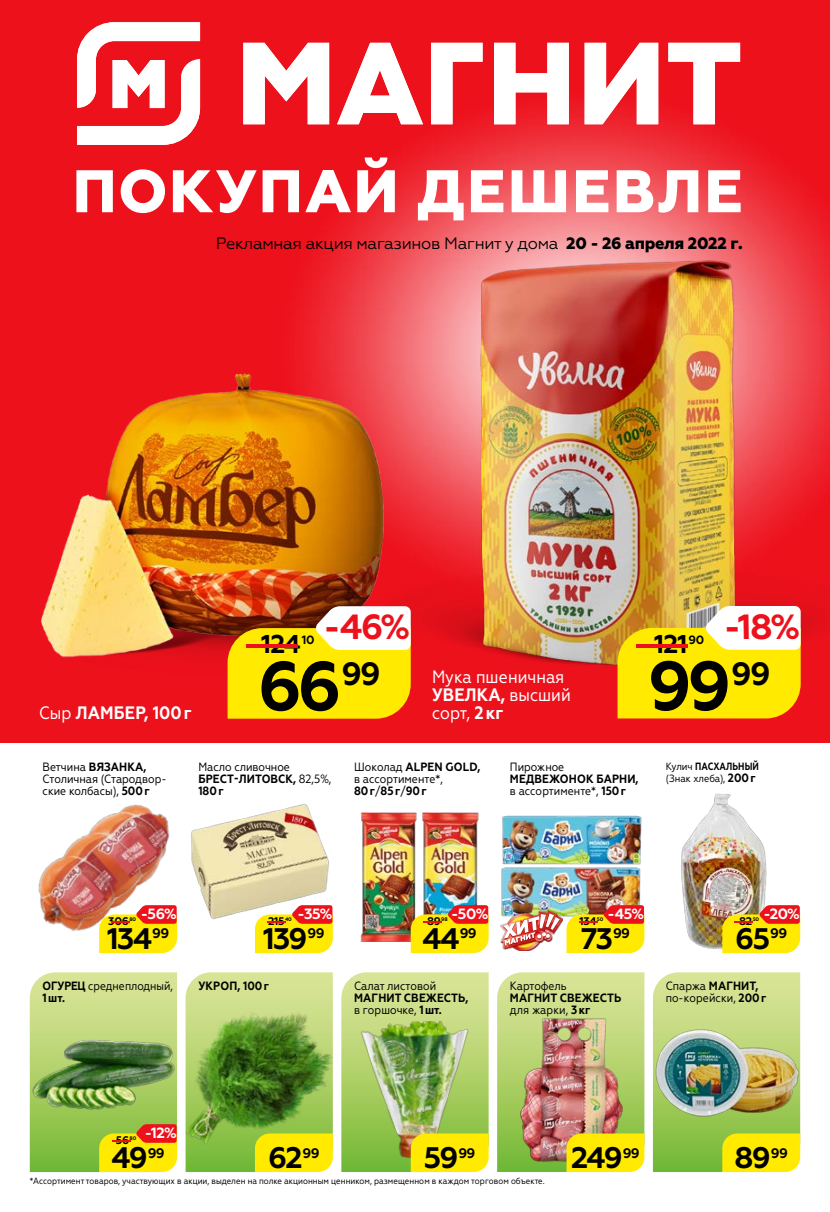
<style>
.page{position:relative;width:830px;height:1212px;background:#fff}
.page>*{position:absolute;margin:0;border:0;box-sizing:border-box;transform-origin:0 0}
.t1{font:700 69.15px "Geometria";color:#000}
.t2{font:800 60px "Geometria";letter-spacing:.03em;color:#fff}
.t3{font:700 34.95px "Geometria";color:#ed111c}
.t4{font:700 29.7px "Geometria";letter-spacing:-.06em;color:#000}
.t5{font:700 25.8px "Geometria";letter-spacing:-.03em;color:#000}
.t6{font:18px/18px "Geometria Narrow";color:#fff}
.t7{font:700 18px "Geometria Narrow";letter-spacing:.01em;color:#fff}
.t8{font:16.5px "Geometria";letter-spacing:-.02em;color:#000}
.t9{font:700 14.85px "Geometria";color:#fff}
.t10{font:12px/12px "Geometria Narrow";color:#000}
.t11{font:700 12px/12px "Geometria Narrow";letter-spacing:.01em;color:#000}
.t12{font:700 12px "Geometria";color:#000}
.t13{font:700 11.1px "Geometria";letter-spacing:-.03em;color:#000}
.t14{font:10.5px/12px "Geometria Narrow";color:#000}
.t15{font:9px "Geometria Narrow";color:#000}
.s1{font-weight:800}
.s2{font-weight:400}
.s3{font-size:25.8px;color:#ed111c}
.s4{font-weight:700}
.s5{font-weight:700;font-size:12px}
.s6{color:#ed111c}
</style>
<div class="page">
<div style="left:0;top:0;width:829px;height:743px;background:#ed111c"></div>
<img style="left:249px;top:66px;width:580px;height:436px">
<svg style="left:431px;top:43px;width:51px;height:81px"></svg>
<svg style="left:493px;top:43px;width:75px;height:81px"></svg>
<svg style="left:668px;top:43px;width:71px;height:81px"></svg>
<svg style="left:584px;top:43px;width:74px;height:81px"></svg>
<svg style="left:243px;top:43px;width:86px;height:81px"></svg>
<svg style="left:337px;top:43px;width:86px;height:81px"></svg>
<svg style="left:77px;top:22px;width:123px;height:123px"></svg>
<img style="left:644px;top:793px;width:157px;height:157px">
<img style="left:391px;top:244px;width:434px;height:434px">
<img style="left:391px;top:563px;width:39px;height:127px">
<img style="left:41px;top:358px;width:348px;height:300px">
<svg style="left:227px;top:606px;width:183px;height:113px;background:#f0d430"></svg>
<img style="left:501px;top:867px;width:145px;height:53px">
<img style="left:502px;top:808px;width:144px;height:59px">
<img style="left:38px;top:804px;width:140px;height:135px">
<img style="left:191px;top:804px;width:138px;height:115px">
<img style="left:360px;top:813px;width:57px;height:129px">
<img style="left:422px;top:813px;width:57px;height:92px">
<img style="left:500px;top:911px;width:62px;height:39px">
<img style="left:503px;top:913px;width:56px;height:32px">
<svg style="left:99px;top:905px;width:78px;height:48px;background:#f9bf20"></svg>
<svg style="left:255px;top:905px;width:78px;height:48px;background:#fbc426"></svg>
<svg style="left:410px;top:905px;width:78px;height:48px;background:#ecb81b"></svg>
<svg style="left:566px;top:905px;width:78px;height:48px;background:#f1b915"></svg>
<img style="left:488px;top:1019px;width:1px;height:143px">
<img style="left:341px;top:972px;width:147px;height:200px">
<svg style="left:185px;top:972px;width:148px;height:200px;background:#93b449"></svg>
<img style="left:652px;top:972px;width:147px;height:200px">
<svg style="left:30px;top:972px;width:147px;height:200px;background:#a6bd5b"></svg>
<img style="left:644px;top:1014px;width:1px;height:146px">
<img style="left:497px;top:972px;width:147px;height:200px">
<svg style="left:722px;top:905px;width:77px;height:48px;background:#f2b918"></svg>
<svg style="left:617px;top:606px;width:183px;height:112px;background:#f8e137"></svg>
<h2 class="t2" style="left:72px;top:156px;width:671px">ПОКУПАЙ ДЕШЕВЛЕ</h2>
<h3 class="t8" style="left:216px;top:234px;width:528px">Рекламная акция магазинов Магнит у дома <span class="s1">20 - 26 апреля 2022 г.</span></h3>
<h3 class="t7" style="left:39px;top:702px;width:154px"><span class="s2">Сыр</span> ЛАМБЕР, 100г</h3>
<h3 class="t3" style="left:323px;top:606px;width:88px">-46%</h3>
<h3 class="t5" style="left:261px;top:629px;width:41px">124</h3>
<p class="t12" style="left:230px;top:632px;width:85px"><span class="s3">-</span>10</p>
<h1 class="t1" style="left:257px;top:645px;width:124px">66<sup>99</sup></h1>
<h3 class="t6" style="left:432px;top:667px;width:140px">Мука пшеничная<br><span class="s4">УВЕЛКА,</span> высший сорт, <span class="s4">2кг</span></h3>
<h3 class="t3" style="left:723px;top:606px;width:78px">-18%</h3>
<h3 class="t5" style="left:654px;top:629px;width:35px">121</h3>
<p class="t12" style="left:620px;top:632px;width:85px"><span class="s3">-</span>90</p>
<h1 class="t1" style="left:647px;top:645px;width:124px">99<sup>99</sup></h1>
<p class="t10" style="left:43px;top:761px;width:125px">Ветчина <span class="s4">ВЯЗАНКА,<br></span>Столичная (Стародвор&shy;ские колбасы), <span class="s4">500г</span></p>
<p class="t10" style="left:198px;top:761px;width:134px">Масло сливочное<br><span class="s4">БРЕСТ-ЛИТОВСК,</span> 82,5%,<br><span class="s4">180г</span></p>
<p class="t10" style="left:354px;top:761px;width:128px">Шоколад <span class="s4">ALPEN GOLD, </span>в ассортименте*,<br><span class="s4">80г</span>/<span class="s4">85г</span>/<span class="s4">90г</span></p>
<p class="t10" style="left:509px;top:761px;width:56px">Пирожное</p>
<p class="t11" style="left:509px;top:773px;width:130px">МЕДВЕЖОНОК БАРНИ, <span class="s2">в ассортименте*,</span> 150г</p>
<p class="t14" style="left:665px;top:760px;width:95px">Кулич <span class="s4">ПАСХАЛЬНЫЙ </span>(Знак хлеба), <span class="s5">200г</span></p>
<p class="t9" style="left:141px;top:905px;width:38px">-56%</p>
<p class="t13" style="left:105px;top:915px;width:32px"><span class="s6">-</span>306<sup>80</sup></p>
<p class="t9" style="left:297px;top:905px;width:37px">-35%</p>
<p class="t13" style="left:261px;top:915px;width:32px"><span class="s6">-</span>215<sup>40</sup></p>
<p class="t9" style="left:451px;top:905px;width:39px">-50%</p>
<p class="t13" style="left:417px;top:915px;width:32px"><span class="s6">-</span>89<sup>98</sup></p>
<p class="t9" style="left:607px;top:905px;width:38px">-45%</p>
<p class="t13" style="left:572px;top:915px;width:32px"><span class="s6">-</span>134<sup>50</sup></p>
<h3 class="t4" style="left:107px;top:921px;width:64px">134<sup>99</sup></h3>
<h3 class="t4" style="left:263px;top:921px;width:63px">139<sup>99</sup></h3>
<h3 class="t4" style="left:422px;top:921px;width:56px">44<sup>99</sup></h3>
<h3 class="t4" style="left:580px;top:921px;width:51px">73<sup>99</sup></h3>
<p class="t11" style="left:198px;top:980px;width:72px">УКРОП, 100г</p>
<p class="t10" style="left:354px;top:980px;width:84px">Салат листовой</p>
<p class="t11" style="left:354px;top:992px;width:116px">МАГНИТ СВЕЖЕСТЬ, <span class="s2">в горшочке,</span> 1шт.</p>
<p class="t10" style="left:43px;top:980px;width:132px"><span class="s4">ОГУРЕЦ</span> среднеплодный,<br><span class="s4">1шт.</span></p>
<p class="t10" style="left:509px;top:980px;width:58px">Картофель</p>
<p class="t11" style="left:509px;top:992px;width:113px">МАГНИТ СВЕЖЕСТЬ <span class="s2">для жарки,</span> 3кг</p>
<p class="t9" style="left:763px;top:905px;width:38px">-20%</p>
<h3 class="t4" style="left:735px;top:921px;width:53px">65<sup>99</sup></h3>
<p class="t13" style="left:728px;top:915px;width:32px"><span class="s6">-</span>82<sup>50</sup></p>
<p class="t10" style="left:665px;top:980px;width:102px">Спаржа <span class="s4">МАГНИТ, </span>по-корейски, <span class="s4">200г</span></p>
<p class="t9" style="left:145px;top:1124px;width:34px">-12%</p>
<h3 class="t4" style="left:111px;top:1140px;width:55px">49<sup>99</sup></h3>
<h3 class="t4" style="left:424px;top:1140px;width:53px">59<sup>99</sup></h3>
<p class="t13" style="left:106px;top:1134px;width:32px"><span class="s6">-</span>56<sup>80</sup></p>
<h3 class="t4" style="left:268px;top:1140px;width:53px">62<sup>99</sup></h3>
<h3 class="t4" style="left:571px;top:1140px;width:70px">249<sup>99</sup></h3>
<p class="t15" style="left:30px;top:1176px;width:516px">*Ассортимент товаров, участвующих в акции, выделен на полке акционным ценником, размещенном в каждом торговом объекте.</p>
<h3 class="t4" style="left:734px;top:1140px;width:55px">89<sup>99</sup></h3>
</div>
